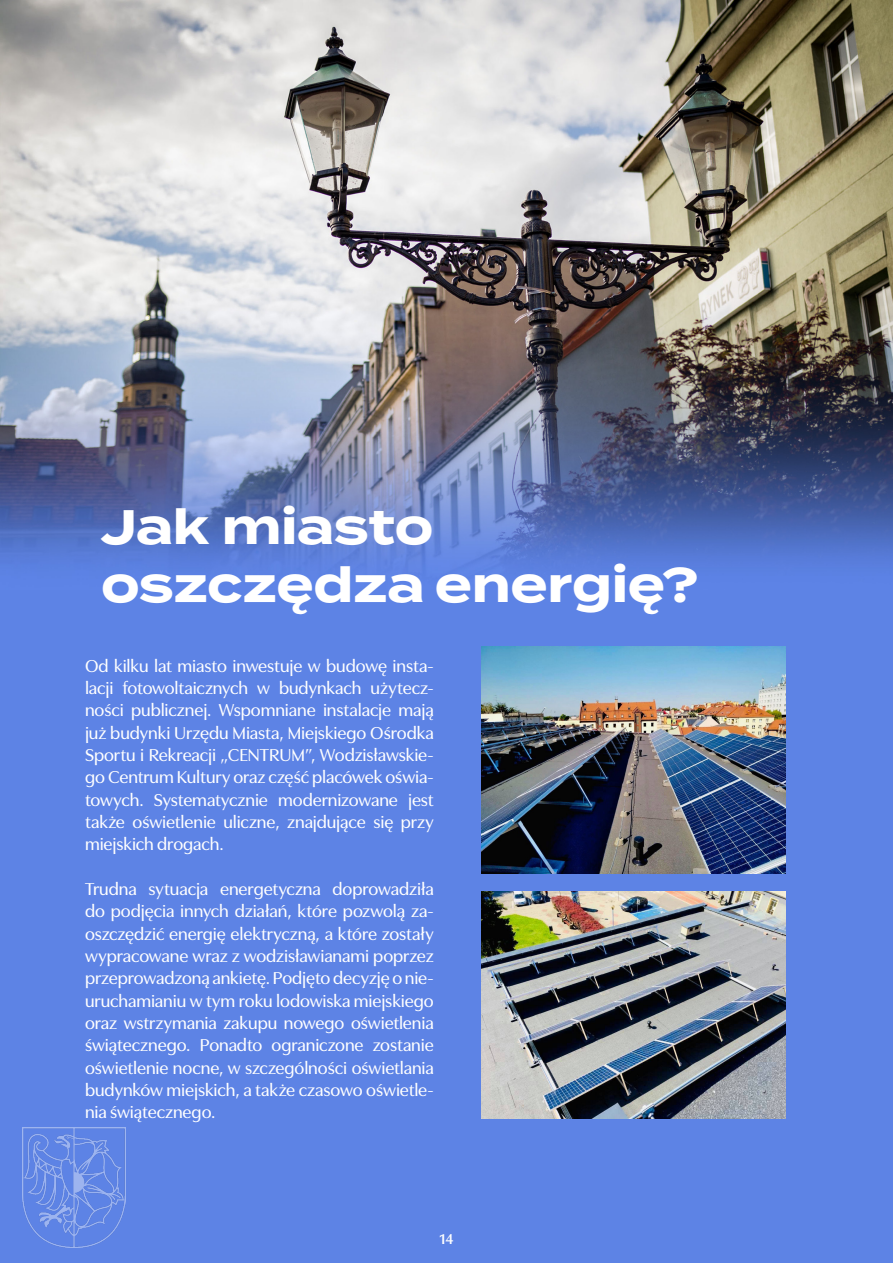
<style>
.page{position:relative;width:893px;height:1263px;background:#5d83e5}
.page>*{position:absolute;margin:0;border:0;box-sizing:border-box;transform-origin:0 0}
.t1{font:700 48.3px/58.1px "Termina";letter-spacing:-.005em;color:#fff}
.t2{font:500 18px/22.4px "Utile Display";letter-spacing:-.005em;color:#fff;text-align:justify}
.t3{font:600 15px "Utile Display";color:#fff}
</style>
<div class="page">
<img style="left:0;top:0;width:893px;height:562px">
<img style="left:23px;top:1127px;width:103px;height:120px">
<img style="left:482px;top:647px;width:303px;height:226px">
<img style="left:482px;top:891px;width:303px;height:227px">
<p class="t1" style="left:101px;top:499px;width:599px">Jak miasto oszczędza energię?</p>
<p class="t2" style="left:85px;top:653px;width:350px">Od kilku lat miasto inwestuje w budowę insta&shy;lacji fotowoltaicznych w budynkach użytecz&shy;ności publicznej. Wspomniane instalacje mają już budynki Urzędu Miasta, Miejskiego Ośrodka Sportu i Rekreacji „CENTRUM”, Wodzisławskie&shy;go Centrum Kultury oraz część placówek oświa&shy;towych. Systematycznie modernizowane jest także oświetlenie uliczne, znajdujące się przy miejskich drogach.</p>
<p class="t2" style="left:85px;top:876px;width:350px">Trudna sytuacja energetyczna doprowadziła do podjęcia innych działań, które pozwolą za&shy;oszczędzić energię elektryczną, a które zostały wypracowane wraz z wodzisławianami poprzez przeprowadzoną ankietę. Podjęto decyzję o nie&shy;uruchamianiu w tym roku lodowiska miejskiego oraz wstrzymania zakupu nowego oświetlenia świątecznego. Ponadto ograniczone zostanie oświetlenie nocne, w szczególności oświetlania budynków miejskich, a także czasowo oświetle&shy;nia świątecznego.</p>
<p class="t3" style="left:440px;top:1227px;width:15px">14</p>
</div>
